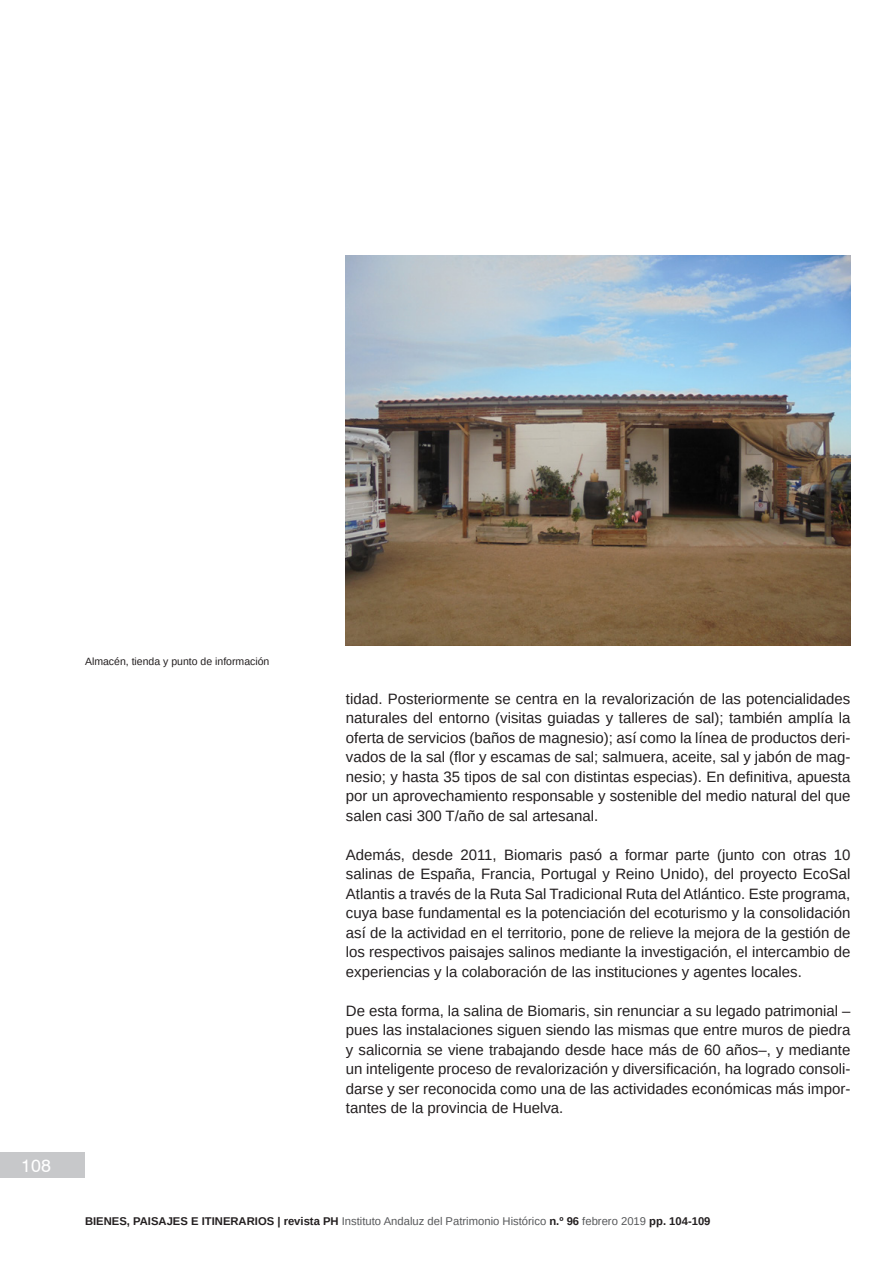
<style>
.page{position:relative;width:893px;height:1263px;background:#fff}
.page>*{position:absolute;margin:0;border:0;box-sizing:border-box;transform-origin:0 0}
.t1{font:18px "Swiss 721 BT";color:#fff}
.t2{font:15px/19.5px "Arimo";color:#231f20;text-align:justify}
.t3{font:700 11.25px "Arimo";color:#231f20}
.Pie_de_Foto{font:10.5px "Arimo";color:#231f20}
.s1{font-weight:400;color:#57585a}
</style>
<div class="page">
<div style="left:0;top:1152px;width:85px;height:26px;background:#c7c8ca"></div>
<img style="left:346px;top:255px;width:504px;height:390px">
<p class="t1" style="left:21px;top:1154px;width:31px">108</p>
<p class="Pie_de_Foto" style="left:85px;top:654px;width:186px">Almacén, tienda y punto de información</p>
<p class="t2" style="left:346px;top:689px;width:506px">tidad. Posteriormente se centra en la revalorización de las potencialidades naturales del entorno (visitas guiadas y talleres de sal); también amplía la oferta de servicios (baños de magnesio); así como la línea de productos deri&shy;vados de la sal (flor y escamas de sal; salmuera, aceite, sal y jabón de mag&shy;nesio; y hasta 35 tipos de sal con distintas especias). En definitiva, apuesta por un aprovechamiento responsable y sostenible del medio natural del que salen casi 300 T/año de sal artesanal.</p>
<p class="t2" style="left:346px;top:845px;width:506px">Además, desde 2011, Biomaris pasó a formar parte (junto con otras 10 salinas de España, Francia, Portugal y Reino Unido), del proyecto EcoSal Atlantis a través de la Ruta Sal Tradicional Ruta del Atlántico. Este programa, cuya base fundamental es la potenciación del ecoturismo y la consolidación así de la actividad en el territorio, pone de relieve la mejora de la gestión de los respectivos paisajes salinos mediante la investigación, el intercambio de experiencias y la colaboración de las instituciones y agentes locales.</p>
<p class="t2" style="left:346px;top:1001px;width:506px">De esta forma, la salina de Biomaris, sin renunciar a su legado patrimonial – pues las instalaciones siguen siendo las mismas que entre muros de piedra y salicornia se viene trabajando desde hace más de 60 años–, y mediante un inteligente proceso de revalorización y diversificación, ha logrado consoli&shy;darse y ser reconocida como una de las actividades económicas más impor&shy;tantes de la provincia de Huelva.</p>
<p class="t3" style="left:85px;top:1213px;width:627px">BIENES, PAISAJES E ITINERARIOS | revista PH <span class="s1">Instituto Andaluz del Patrimonio Histórico</span> n.º 96 <span class="s1">febrero 2019</span> pp. 104-109</p>
</div>
